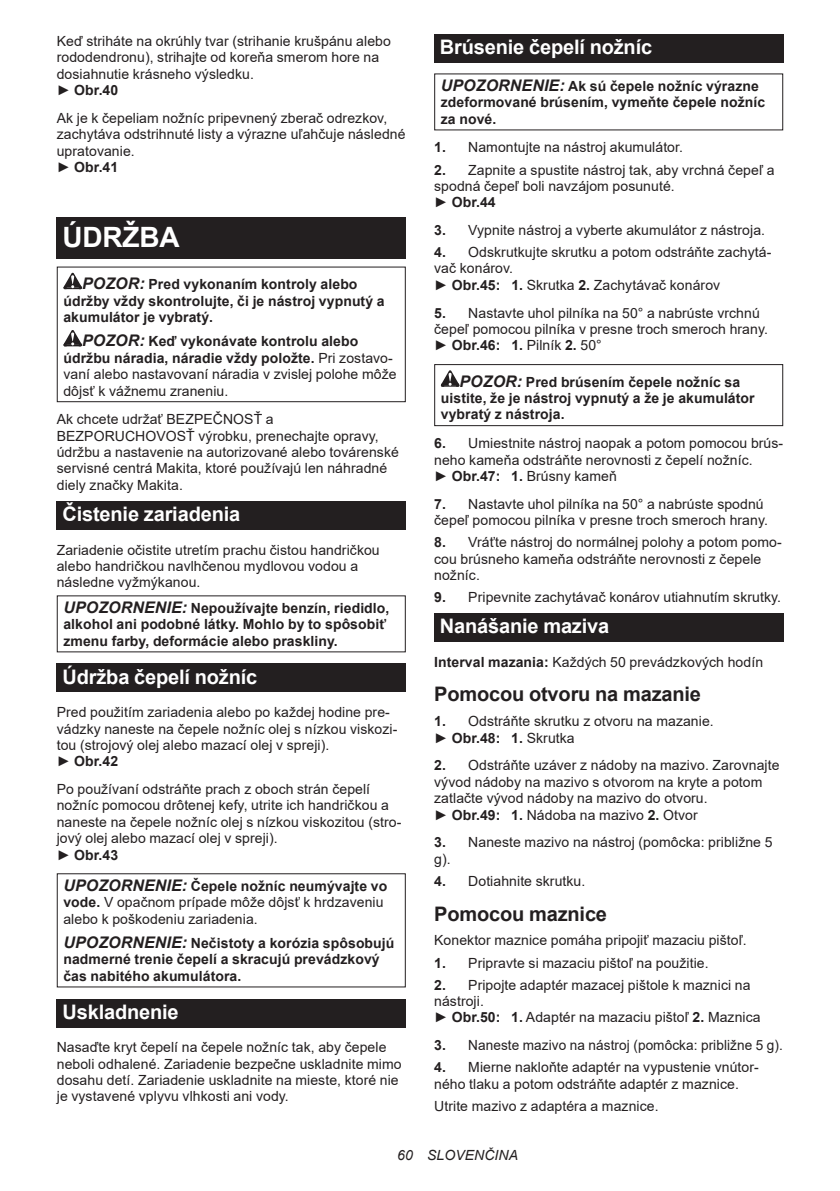
<style>
.page{position:relative;width:840px;height:1191px;background:#fff}
.page>*{position:absolute;margin:0;border:0;box-sizing:border-box;transform-origin:0 0}
.t1{font:700 28px "Arial";letter-spacing:-.01em;color:#fff}
.t2{font:700 20px "Arial";letter-spacing:-.01em;color:#fff}
.t3{font:700 20px "Arial";letter-spacing:-.01em;color:#231f20}
.t4{font:14px/16.4px "Arial";letter-spacing:.005em;color:#231f20}
.t5{font:700 14px/16.4px "Arial";letter-spacing:.005em;color:#231f20}
.t6{font:italic 14px "Arial";letter-spacing:.005em;color:#231f20}
.s1{font-weight:700}
.s2{font-style:italic;font-size:16px}
.s3{font-weight:700;font-style:italic;font-size:16px}
</style>
<div class="page">
<div style="left:57px;top:217px;width:348px;height:41px;background:#231f20"></div>
<svg style="left:63px;top:273px;width:19px;height:16px"></svg>
<svg style="left:63px;top:330px;width:19px;height:16px"></svg>
<div style="left:57px;top:266px;width:348px;height:136px;border:1px solid #231f20"></div>
<div style="left:57px;top:501px;width:348px;height:28px;background:#231f20"></div>
<div style="left:57px;top:663px;width:348px;height:29px;background:#231f20"></div>
<div style="left:57px;top:998px;width:348px;height:29px;background:#231f20"></div>
<div style="left:434px;top:34px;width:348px;height:29px;background:#231f20"></div>
<svg style="left:440px;top:370px;width:19px;height:17px"></svg>
<div style="left:434px;top:364px;width:348px;height:62px;border:1px solid #231f20"></div>
<div style="left:434px;top:613px;width:348px;height:29px;background:#231f20"></div>
<p class="t4" style="left:57px;top:33px;width:335px">Keď striháte na okrúhly tvar (strihanie krušpánu alebo rododendronu), strihajte od koreňa smerom hore na dosiahnutie krásneho výsledku.<br>► <span class="s1">Obr.40</span></p>
<p class="t4" style="left:57px;top:110px;width:350px">Ak je k čepeliam nožníc pripevnený zberač odrezkov, zachytáva odstrihnuté listy a výrazne uľahčuje následné upratovanie.<br>► <span class="s1">Obr.41</span></p>
<h1 class="t1" style="left:62px;top:218px;width:119px">ÚDRŽBA</h1>
<p class="t5" style="left:63px;top:276px;width:322px;text-indent:19px"><span class="s2">POZOR:</span> Pred vykonaním kontroly alebo údržby vždy skontrolujte, či je nástroj vypnutý a akumulátor je vybratý.</p>
<p class="t4" style="left:63px;top:333px;width:334px;text-indent:19px"><span class="s3">POZOR:</span> <span class="s1">Keď vykonávate kontrolu alebo údržbu náradia, náradie vždy položte.</span> Pri zostavo&shy;vaní alebo nastavovaní náradia v zvislej polohe môže dôjsť k vážnemu zraneniu.</p>
<p class="t4" style="left:57px;top:411px;width:343px">Ak chcete udržať BEZPEČNOSŤ a BEZPORUCHOVOSŤ výrobku, prenechajte opravy, údržbu a nastavenie na autorizované alebo továrenské servisné centrá Makita, ktoré používajú len náhradné diely značky Makita.</p>
<h2 class="t2" style="left:62px;top:500px;width:179px">Čistenie zariadenia</h2>
<p class="t4" style="left:57px;top:541px;width:324px">Zariadenie očistite utretím prachu čistou handričkou alebo handričkou navlhčenou mydlovou vodou a následne vyžmýkanou.</p>
<p class="t5" style="left:63px;top:600px;width:327px"><span class="s2">UPOZORNENIE:</span> Nepoužívajte benzín, riedidlo, alkohol ani podobné látky. Mohlo by to spôsobiť zmenu farby, deformácie alebo praskliny.</p>
<h2 class="t2" style="left:62px;top:662px;width:196px">Údržba čepelí nožníc</h2>
<p class="t4" style="left:57px;top:704px;width:342px">Pred použitím zariadenia alebo po každej hodine pre&shy;vádzky naneste na čepele nožníc olej s nízkou viskozi&shy;tou (strojový olej alebo mazací olej v spreji).<br>► <span class="s1">Obr.42</span></p>
<p class="t4" style="left:57px;top:781px;width:346px">Po používaní odstráňte prach z oboch strán čepelí nožníc pomocou drôtenej kefy, utrite ich handričkou a naneste na čepele nožníc olej s nízkou viskozitou (stro&shy;jový olej alebo mazací olej v spreji).<br>► <span class="s1">Obr.43</span></p>
<p class="t4" style="left:63px;top:877px;width:325px"><span class="s3">UPOZORNENIE:</span> <span class="s1">Čepele nožníc neumývajte vo vode.</span> V opačnom prípade môže dôjsť k hrdzaveniu alebo k poškodeniu zariadenia.</p>
<p class="t5" style="left:63px;top:935px;width:332px"><span class="s2">UPOZORNENIE:</span> Nečistoty a korózia spôsobujú nadmerné trenie čepelí a skracujú prevádzkový čas nabitého akumulátora.</p>
<h2 class="t2" style="left:62px;top:997px;width:118px">Uskladnenie</h2>
<p class="t4" style="left:57px;top:1039px;width:346px">Nasaďte kryt čepelí na čepele nožníc tak, aby čepele neboli odhalené. Zariadenie bezpečne uskladnite mimo dosahu detí. Zariadenie uskladnite na mieste, ktoré nie je vystavené vplyvu vlhkosti ani vody.</p>
<h2 class="t2" style="left:439px;top:33px;width:214px">Brúsenie čepelí nožníc</h2>
<p class="t5" style="left:440px;top:78px;width:325px"><span class="s2">UPOZORNENIE:</span> Ak sú čepele nožníc výrazne zdeformované brúsením, vymeňte čepele nožníc za nové.</p>
<p class="t4" style="left:434px;top:139px;width:250px"><span class="s1">1.</span> Namontujte na nástroj akumulátor.</p>
<p class="t4" style="left:434px;top:161px;width:341px"><span class="s1">2.</span> Zapnite a spustite nástroj tak, aby vrchná čepeľ a spodná čepeľ boli navzájom posunuté.<br>► <span class="s1">Obr.44</span></p>
<p class="t4" style="left:434px;top:222px;width:332px"><span class="s1">3.</span> Vypnite nástroj a vyberte akumulátor z nástroja.</p>
<p class="t4" style="left:434px;top:244px;width:338px"><span class="s1">4.</span> Odskrutkujte skrutku a potom odstráňte zachytá&shy;vač konárov.<br>► <span class="s1">Obr.45: 1.</span> Skrutka <span class="s1">2.</span> Zachytávač konárov</p>
<p class="t4" style="left:434px;top:304px;width:335px"><span class="s1">5.</span> Nastavte uhol pilníka na 50° a nabrúste vrchnú čepeľ pomocou pilníka v presne troch smeroch hrany. ► <span class="s1">Obr.46: 1.</span> Pilník <span class="s1">2.</span> 50°</p>
<p class="t5" style="left:440px;top:374px;width:315px;text-indent:19px"><span class="s2">POZOR:</span> Pred brúsením čepele nožníc sa uistite, že je nástroj vypnutý a že je akumulátor vybratý z nástroja.</p>
<p class="t4" style="left:434px;top:435px;width:350px"><span class="s1">6.</span> Umiestnite nástroj naopak a potom pomocou brús&shy;neho kameňa odstráňte nerovnosti z čepelí nožníc.<br>► <span class="s1">Obr.47: 1.</span> Brúsny kameň</p>
<p class="t4" style="left:434px;top:495px;width:335px"><span class="s1">7.</span> Nastavte uhol pilníka na 50° a nabrúste spodnú čepeľ pomocou pilníka v presne troch smeroch hrany.</p>
<p class="t4" style="left:434px;top:534px;width:349px"><span class="s1">8.</span> Vráťte nástroj do normálnej polohy a potom pomo&shy;cou brúsneho kameňa odstráňte nerovnosti z čepele nožníc.</p>
<p class="t4" style="left:434px;top:589px;width:348px"><span class="s1">9.</span> Pripevnite zachytávač konárov utiahnutím skrutky.</p>
<h2 class="t2" style="left:439px;top:612px;width:171px">Nanášanie maziva</h2>
<p class="t4" style="left:434px;top:653px;width:330px"><span class="s1">Interval mazania:</span> Každých 50 prevádzkových hodín</p>
<h2 class="t3" style="left:434px;top:680px;width:268px">Pomocou otvoru na mazanie</h2>
<p class="t4" style="left:434px;top:713px;width:281px"><span class="s1">1.</span> Odstráňte skrutku z otvoru na mazanie. ► <span class="s1">Obr.48: 1.</span> Skrutka</p>
<p class="t4" style="left:434px;top:757px;width:347px"><span class="s1">2.</span> Odstráňte uzáver z nádoby na mazivo. Zarovnajte vývod nádoby na mazivo s otvorom na kryte a potom zatlačte vývod nádoby na mazivo do otvoru.<br>► <span class="s1">Obr.49: 1.</span> Nádoba na mazivo <span class="s1">2.</span> Otvor</p>
<p class="t4" style="left:434px;top:834px;width:339px"><span class="s1">3.</span> Naneste mazivo na nástroj (pomôcka: približne 5 g).</p>
<p class="t4" style="left:434px;top:872px;width:153px"><span class="s1">4.</span> Dotiahnite skrutku.</p>
<h2 class="t3" style="left:434px;top:899px;width:174px">Pomocou maznice</h2>
<p class="t4" style="left:434px;top:932px;width:314px">Konektor maznice pomáha pripojiť mazaciu pištoľ.</p>
<p class="t4" style="left:434px;top:954px;width:276px"><span class="s1">1.</span> Pripravte si mazaciu pištoľ na použitie.</p>
<p class="t4" style="left:434px;top:976px;width:328px"><span class="s1">2.</span> Pripojte adaptér mazacej pištole k maznici na nástroji.<br>► <span class="s1">Obr.50: 1.</span> Adaptér na mazaciu pištoľ <span class="s1">2.</span> Maznica</p>
<p class="t4" style="left:434px;top:1036px;width:350px"><span class="s1">3.</span> Naneste mazivo na nástroj (pomôcka: približne 5 g).</p>
<p class="t4" style="left:434px;top:1059px;width:326px"><span class="s1">4.</span> Mierne nakloňte adaptér na vypustenie vnútor&shy;ného tlaku a potom odstráňte adaptér z maznice.</p>
<p class="t4" style="left:434px;top:1097px;width:226px">Utrite mazivo z adaptéra a maznice.</p>
<p class="t6" style="left:397px;top:1146px;width:122px">60 SLOVENČINA</p>
</div>
